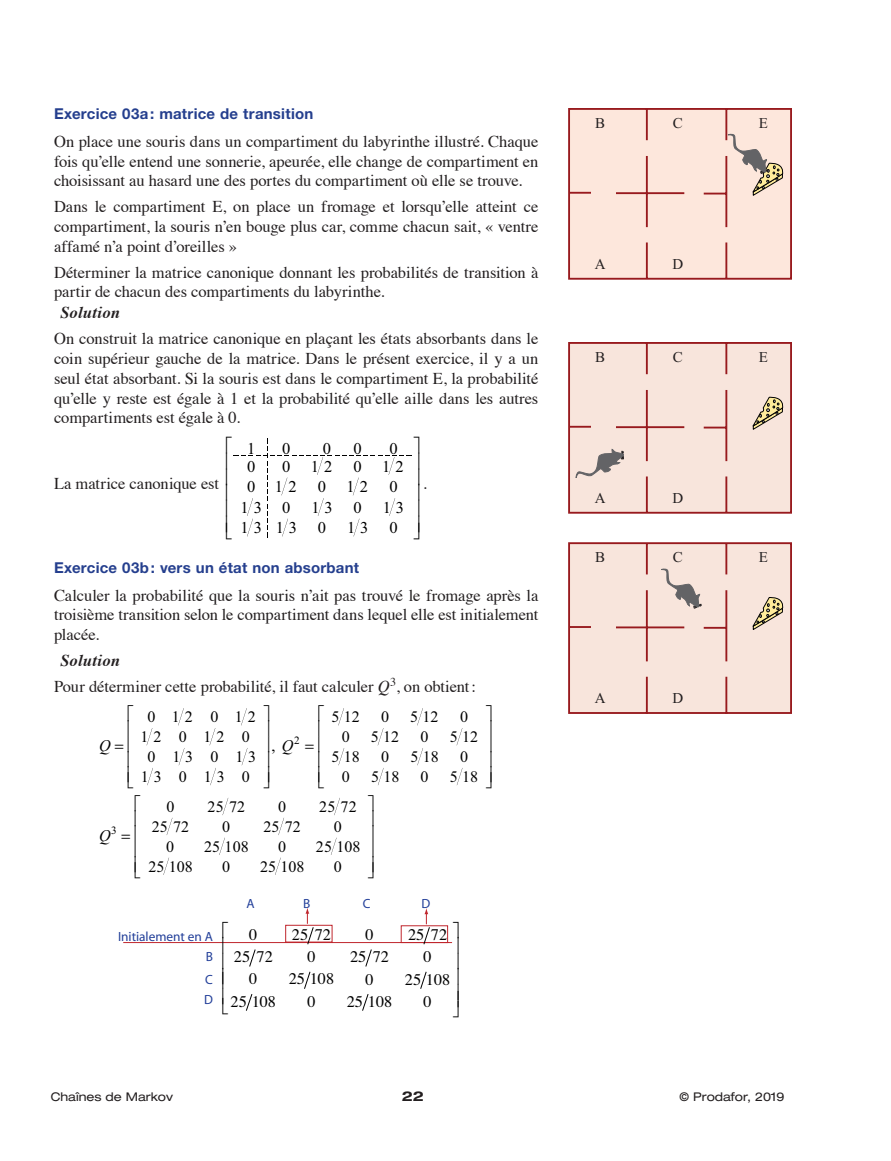
<style>
.page{position:relative;width:891px;height:1161px;background:#fff}
.page>*{position:absolute;margin:0;border:0;box-sizing:border-box;transform-origin:0 0}
._04_02-Texte_Normal{font:16.5px/19.8px "Times";letter-spacing:-.005em;color:#231f20;text-align:justify}
.t1{font:16.5px "Times New Roman";letter-spacing:.31em;color:#000}
._04_02-Texte_Normal-2{font:italic 700 16.5px "Times";letter-spacing:.01em;color:#231f20}
.t2{font:16.35px "Times";color:#000}
.t3{font:16.05px "Times New Roman";color:#000}
.t4{font:16.05px/20px "Times New Roman";letter-spacing:1.03em;color:#000;text-align:center}
.t5{font:italic 16.05px "Times New Roman";color:#000}
._01_04_Titre_4{font:700 15px "Helvetica Neue LT Std";letter-spacing:.015em;color:#253f8e}
.t6{font:15px "Times New Roman";color:#231f20}
.t7{font:700 expanded 13.5px "Helvetica Neue LT Std";color:#231f20}
.t8{font:13.35px "Myriad";color:#223f99}
.t9{font:expanded 12px "Helvetica Neue LT Std";color:#231f20}
.t10{font:11.25px "Times New Roman";color:#000}
.s1{font-style:italic}
</style>
<div class="page">
<svg style="left:178px;top:708px;width:6px;height:17px"></svg>
<svg style="left:241px;top:708px;width:6px;height:17px"></svg>
<svg style="left:147px;top:728px;width:5px;height:17px"></svg>
<svg style="left:210px;top:728px;width:5px;height:17px"></svg>
<svg style="left:179px;top:748px;width:6px;height:17px"></svg>
<svg style="left:242px;top:748px;width:6px;height:17px"></svg>
<svg style="left:147px;top:768px;width:6px;height:17px"></svg>
<svg style="left:210px;top:768px;width:6px;height:17px"></svg>
<svg style="left:338px;top:708px;width:6px;height:17px"></svg>
<svg style="left:417px;top:708px;width:6px;height:17px"></svg>
<svg style="left:378px;top:728px;width:6px;height:17px"></svg>
<svg style="left:457px;top:729px;width:5px;height:16px"></svg>
<svg style="left:338px;top:748px;width:6px;height:17px"></svg>
<svg style="left:417px;top:748px;width:6px;height:17px"></svg>
<svg style="left:378px;top:768px;width:6px;height:17px"></svg>
<svg style="left:457px;top:768px;width:6px;height:17px"></svg>
<svg style="left:222px;top:798px;width:6px;height:17px"></svg>
<svg style="left:334px;top:798px;width:6px;height:17px"></svg>
<svg style="left:167px;top:818px;width:5px;height:17px"></svg>
<svg style="left:278px;top:818px;width:6px;height:17px"></svg>
<svg style="left:219px;top:838px;width:6px;height:17px"></svg>
<svg style="left:331px;top:838px;width:6px;height:17px"></svg>
<svg style="left:163px;top:858px;width:6px;height:17px"></svg>
<svg style="left:275px;top:858px;width:6px;height:17px"></svg>
<svg style="left:568px;top:108px;width:224px;height:172px;background:#f4d8ce"></svg>
<svg style="left:568px;top:342px;width:224px;height:172px;background:#efd6ce"></svg>
<svg style="left:568px;top:542px;width:224px;height:172px;background:#efd6ce"></svg>
<svg style="left:233px;top:438px;width:179px;height:100px"></svg>
<svg style="left:123px;top:907px;width:330px;height:104px"></svg>
<p class="_01_04_Titre_4" style="left:54px;top:104px;width:261px">Exercice 03a: matrice de transition</p>
<p class="_04_02-Texte_Normal" style="left:54px;top:130px;width:486px">On place une souris dans un compartiment du labyrinthe illustré. Chaque fois qu’elle entend une sonnerie, apeurée, elle change de compartiment en choisissant au hasard une des portes du compartiment où elle se trouve.</p>
<p class="_04_02-Texte_Normal" style="left:54px;top:195px;width:486px">Dans le compartiment E, on place un fromage et lorsqu’elle atteint ce compartiment, la souris n’en bouge plus car, comme chacun sait, « ventre affamé n’a point d’oreilles »</p>
<p class="_04_02-Texte_Normal" style="left:54px;top:261px;width:486px">Déterminer la matrice canonique donnant les probabilités de transition à partir de chacun des compartiments du labyrinthe.</p>
<p class="_04_02-Texte_Normal-2" style="left:60px;top:297px;width:61px">Solution</p>
<p class="_04_02-Texte_Normal" style="left:54px;top:327px;width:486px">On construit la matrice canonique en plaçant les états absorbants dans le coin supérieur gauche de la matrice. Dans le présent exercice, il y a un seul état absorbant. Si la souris est dans le compartiment E, la probabilité qu’elle y reste est égale à 1 et la probabilité qu’elle aille dans les autres compartiments est égale à 0.</p>
<p class="_04_02-Texte_Normal" style="left:54px;top:472px;width:167px">La matrice canonique est</p>
<p class="t1" style="left:247px;top:438px;width:10px">1</p>
<p class="t1" style="left:282px;top:438px;width:10px">0</p>
<p class="t1" style="left:323px;top:438px;width:10px">0</p>
<p class="t1" style="left:354px;top:438px;width:10px">0</p>
<p class="t1" style="left:389px;top:438px;width:10px">0</p>
<p class="t1" style="left:247px;top:455px;width:10px">0</p>
<p class="t1" style="left:282px;top:455px;width:52px">0 12</p>
<p class="t1" style="left:354px;top:455px;width:52px">0 12</p>
<p class="t1" style="left:247px;top:475px;width:51px">0 12</p>
<p class="t1" style="left:318px;top:475px;width:52px">0 12</p>
<p class="t1" style="left:389px;top:475px;width:10px">0</p>
<p class="t1" style="left:241px;top:496px;width:51px">13 0</p>
<p class="t1" style="left:311px;top:496px;width:23px">1 3</p>
<p class="t1" style="left:354px;top:496px;width:10px">0</p>
<p class="t1" style="left:383px;top:496px;width:23px">1 3</p>
<p class="t1" style="left:241px;top:516px;width:58px">13 13</p>
<p class="t1" style="left:318px;top:516px;width:10px">0</p>
<p class="t1" style="left:347px;top:516px;width:23px">1 3</p>
<p class="t1" style="left:389px;top:516px;width:10px">0</p>
<p class="_04_02-Texte_Normal" style="left:423px;top:472px;width:6px">.</p>
<p class="_01_04_Titre_4" style="left:54px;top:558px;width:307px">Exercice 03b: vers un état non absorbant</p>
<p class="_04_02-Texte_Normal" style="left:54px;top:584px;width:486px">Calculer la probabilité que la souris n’ait pas trouvé le fromage après la troisième transition selon le compartiment dans lequel elle est initialement placée.</p>
<p class="_04_02-Texte_Normal-2" style="left:60px;top:645px;width:61px">Solution</p>
<p class="_04_02-Texte_Normal" style="left:54px;top:675px;width:424px">Pour déterminer cette probabilité, il faut calculer <span class="s1">Q</span><sup>3</sup>, on obtient:</p>
<p class="t4" style="left:140px;top:707px;width:117px">012012<br>120120<br>013013<br>130130</p>
<p class="t3" style="left:331px;top:706px;width:30px">512</p>
<p class="t3" style="left:381px;top:706px;width:10px">0</p>
<p class="t3" style="left:410px;top:706px;width:30px">512</p>
<p class="t3" style="left:460px;top:706px;width:10px">0</p>
<p class="t3" style="left:342px;top:726px;width:10px">0</p>
<p class="t3" style="left:371px;top:726px;width:30px">5 12</p>
<p class="t3" style="left:421px;top:726px;width:10px">0</p>
<p class="t3" style="left:450px;top:726px;width:30px">5 12</p>
<p class="t3" style="left:332px;top:746px;width:30px">518</p>
<p class="t3" style="left:381px;top:746px;width:10px">0</p>
<p class="t3" style="left:410px;top:746px;width:30px">5 18</p>
<p class="t3" style="left:460px;top:746px;width:10px">0</p>
<p class="t3" style="left:342px;top:766px;width:10px">0</p>
<p class="t3" style="left:371px;top:766px;width:30px">5 18</p>
<p class="t3" style="left:421px;top:766px;width:10px">0</p>
<p class="t3" style="left:450px;top:766px;width:30px">5 18</p>
<p class="t10" style="left:294px;top:732px;width:7px">2</p>
<p class="t5" style="left:99px;top:735px;width:13px">Q</p>
<p class="t3" style="left:272px;top:735px;width:23px">, <span class="s1">Q</span></p>
<p class="t10" style="left:111px;top:822px;width:7px">3</p>
<p class="t5" style="left:99px;top:824px;width:13px">Q</p>
<p class="t3" style="left:166px;top:796px;width:10px">0</p>
<p class="t3" style="left:208px;top:796px;width:39px">25 72</p>
<p class="t3" style="left:278px;top:796px;width:10px">0</p>
<p class="t3" style="left:319px;top:796px;width:39px">25 72</p>
<p class="t3" style="left:152px;top:816px;width:39px">25 72</p>
<p class="t3" style="left:222px;top:816px;width:10px">0</p>
<p class="t3" style="left:263px;top:816px;width:39px">25 72</p>
<p class="t3" style="left:334px;top:816px;width:10px">0</p>
<p class="t3" style="left:166px;top:836px;width:10px">0</p>
<p class="t3" style="left:204px;top:836px;width:46px">25 108</p>
<p class="t3" style="left:278px;top:836px;width:10px">0</p>
<p class="t3" style="left:316px;top:836px;width:46px">25 108</p>
<p class="t3" style="left:148px;top:856px;width:46px">25 108</p>
<p class="t3" style="left:222px;top:856px;width:10px">0</p>
<p class="t3" style="left:260px;top:856px;width:46px">25 108</p>
<p class="t3" style="left:334px;top:856px;width:10px">0</p>
<p class="t8" style="left:246px;top:897px;width:10px">A</p>
<p class="t8" style="left:303px;top:897px;width:9px">B</p>
<p class="t8" style="left:363px;top:897px;width:9px">C</p>
<p class="t8" style="left:421px;top:897px;width:10px">D</p>
<p class="t8" style="left:118px;top:929px;width:96px">Initialement en A</p>
<p class="t8" style="left:206px;top:950px;width:9px">B</p>
<p class="t8" style="left:205px;top:973px;width:9px">C</p>
<p class="t8" style="left:204px;top:993px;width:10px">D</p>
<p class="t2" style="left:249px;top:919px;width:10px">0</p>
<p class="t2" style="left:292px;top:919px;width:41px">25 72</p>
<p class="t2" style="left:365px;top:919px;width:10px">0</p>
<p class="t2" style="left:408px;top:919px;width:41px">25 72</p>
<p class="t2" style="left:234px;top:941px;width:41px">25 72</p>
<p class="t2" style="left:307px;top:941px;width:10px">0</p>
<p class="t2" style="left:350px;top:941px;width:41px">25 72</p>
<p class="t2" style="left:424px;top:941px;width:10px">0</p>
<p class="t2" style="left:249px;top:964px;width:10px">0</p>
<p class="t2" style="left:289px;top:964px;width:47px">25 108</p>
<p class="t2" style="left:365px;top:964px;width:10px">0</p>
<p class="t2" style="left:405px;top:964px;width:47px">25 108</p>
<p class="t2" style="left:231px;top:986px;width:47px">25 108</p>
<p class="t2" style="left:307px;top:986px;width:10px">0</p>
<p class="t2" style="left:347px;top:986px;width:47px">25 108</p>
<p class="t2" style="left:424px;top:986px;width:10px">0</p>
<p class="t6" style="left:595px;top:113px;width:11px">B</p>
<p class="t6" style="left:673px;top:113px;width:11px">C</p>
<p class="t6" style="left:595px;top:254px;width:12px">A</p>
<p class="t6" style="left:673px;top:254px;width:12px">D</p>
<p class="t6" style="left:595px;top:347px;width:11px">B</p>
<p class="t6" style="left:673px;top:347px;width:11px">C</p>
<p class="t6" style="left:595px;top:488px;width:12px">A</p>
<p class="t6" style="left:673px;top:488px;width:12px">D</p>
<p class="t6" style="left:595px;top:547px;width:11px">B</p>
<p class="t6" style="left:673px;top:547px;width:11px">C</p>
<p class="t6" style="left:595px;top:688px;width:12px">A</p>
<p class="t6" style="left:673px;top:688px;width:12px">D</p>
<p class="t6" style="left:759px;top:113px;width:11px">E</p>
<p class="t6" style="left:759px;top:347px;width:11px">E</p>
<p class="t6" style="left:759px;top:547px;width:11px">E</p>
<p class="t9" style="left:51px;top:1090px;width:124px">Chaînes de Markov</p>
<p class="t7" style="left:402px;top:1088px;width:24px">22</p>
<p class="t9" style="left:680px;top:1090px;width:106px">© Prodafor, 2019</p>
</div>
